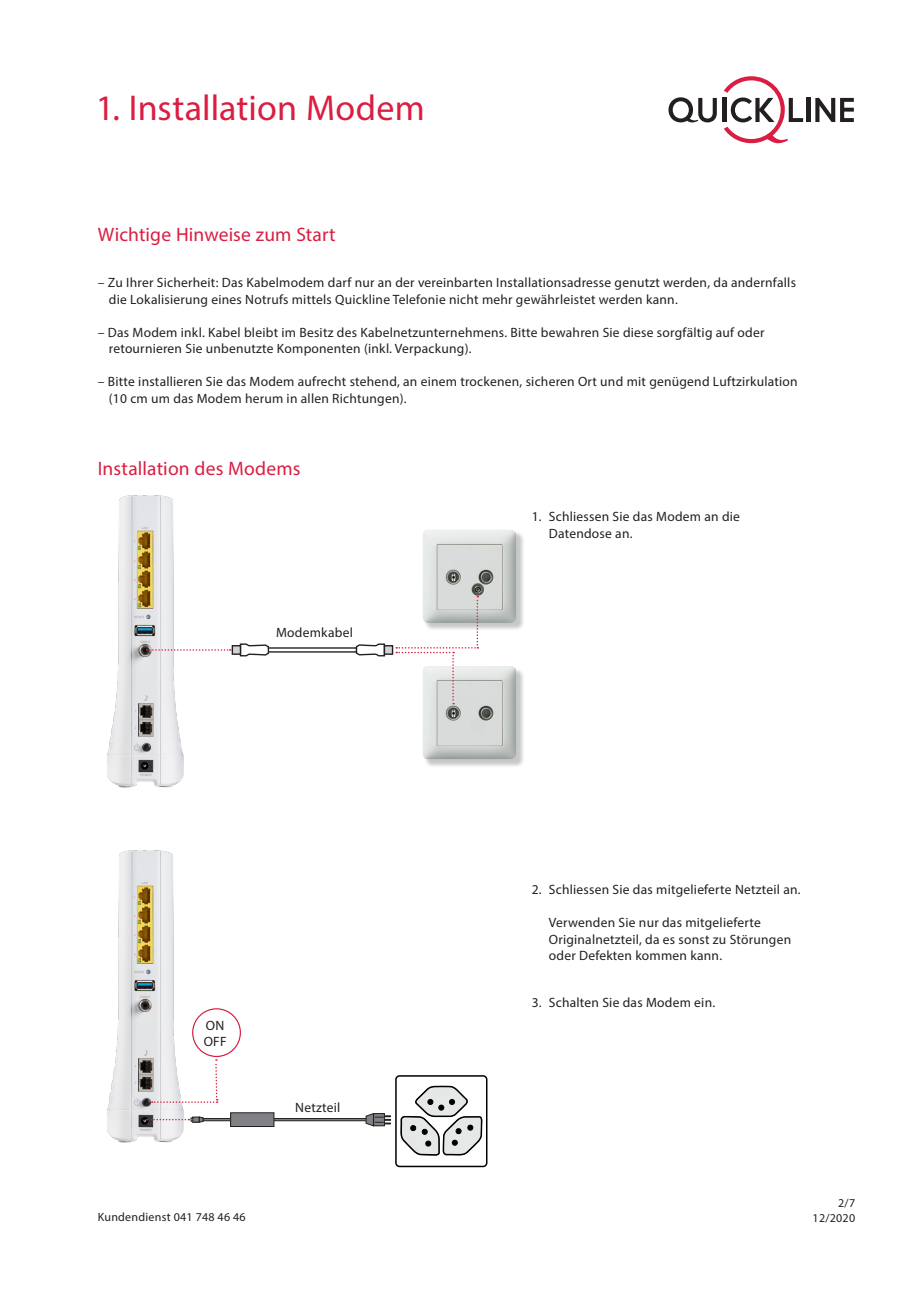
<style>
.page{position:relative;width:919px;height:1289px;background:#fff}
.page>*{position:absolute;margin:0;border:0;box-sizing:border-box;transform-origin:0 0}
.t1{font:36px "Myriad Pro";letter-spacing:.005em;color:#da1e42}
.t2{font:19.5px "Myriad Pro";letter-spacing:.01em;color:#da1e42}
.t3{font:13.5px/16.5px "Myriad Pro";letter-spacing:.015em;color:#231f20}
.t4{font:12px "Myriad Pro";letter-spacing:.02em;color:#231f20}
</style>
<div class="page">
<hr style="left:806px;top:98px;width:4px;height:24px;background:#231f20">
<svg style="left:815px;top:98px;width:38px;height:24px"></svg>
<svg style="left:668px;top:97px;width:48px;height:25px"></svg>
<hr style="left:722px;top:98px;width:4px;height:24px;background:#231f20">
<svg style="left:723px;top:76px;width:80px;height:67px"></svg>
<img style="left:107px;top:850px;width:100px;height:293px">
<img style="left:107px;top:495px;width:100px;height:293px">
<svg style="left:147px;top:649px;width:84px;height:1px"></svg>
<div style="left:424px;top:531px;width:101px;height:100px;background:#231f20;opacity:.25"></div>
<img style="left:423px;top:530px;width:93px;height:93px">
<div style="left:424px;top:667px;width:101px;height:101px;background:#231f20;opacity:.25"></div>
<img style="left:423px;top:666px;width:93px;height:93px">
<div style="left:384px;top:645px;width:8px;height:9px;background:#d1d2d4"></div>
<div style="left:384px;top:645px;width:9px;height:10px;border:1px solid #231f20"></div>
<svg style="left:239px;top:643px;width:147px;height:14px"></svg>
<div style="left:232px;top:645px;width:8px;height:9px;background:#d1d2d4"></div>
<div style="left:232px;top:645px;width:9px;height:10px;border:1px solid #231f20"></div>
<div style="left:395px;top:1075px;width:92px;height:92px;border:2px solid #000001;border-radius:4px"></div>
<svg style="left:400px;top:1085px;width:83px;height:71px"></svg>
<svg style="left:147px;top:1115px;width:83px;height:8px"></svg>
<svg style="left:274px;top:1112px;width:117px;height:14px"></svg>
<div style="left:231px;top:1112px;width:43px;height:14px;background:#808285"></div>
<div style="left:230px;top:1112px;width:44px;height:14px;border:1px solid #231f20"></div>
<svg style="left:396px;top:596px;width:82px;height:108px"></svg>
<div style="left:192px;top:1008px;width:49px;height:49px;border:1px solid #da1e42;border-radius:50%"></div>
<svg style="left:152px;top:1059px;width:66px;height:43px"></svg>
<h1 class="t1" style="left:96px;top:85px;width:330px">1. Installation Modem</h1>
<h2 class="t2" style="left:98px;top:222px;width:239px">Wichtige Hinweise zum Start</h2>
<p class="t3" style="left:109px;top:274px;width:688px;text-indent:-11px">– Zu Ihrer Sicherheit: Das Kabelmodem darf nur an der vereinbarten Installationsadresse genutzt werden, da andernfalls die Lokalisierung eines Notrufs mittels Quickline Telefonie nicht mehr gewährleistet werden kann.</p>
<p class="t3" style="left:109px;top:324px;width:657px;text-indent:-11px">– Das Modem inkl. Kabel bleibt im Besitz des Kabelnetzunternehmens. Bitte bewahren Sie diese sorgfältig auf oder retournieren Sie unbenutzte Komponenten (inkl. Verpackung).</p>
<p class="t3" style="left:109px;top:373px;width:690px;text-indent:-11px">– Bitte installieren Sie das Modem aufrecht stehend, an einem trockenen, sicheren Ort und mit genügend Luftzirkulation (10 cm um das Modem herum in allen Richtungen).</p>
<h2 class="t2" style="left:98px;top:456px;width:204px">Installation des Modems</h2>
<p class="t3" style="left:276px;top:624px;width:78px">Modemkabel</p>
<p class="t3" style="left:204px;top:1016px;width:24px">ON<br>OFF</p>
<p class="t3" style="left:295px;top:1098px;width:46px">Netzteil</p>
<p class="t3" style="left:549px;top:508px;width:193px;text-indent:-17px">1. Schliessen Sie das Modem an die<br>Datendose an.</p>
<p class="t3" style="left:531px;top:881px;width:270px">2. Schliessen Sie das mitgelieferte Netzteil an.</p>
<p class="t3" style="left:549px;top:914px;width:244px">Verwenden Sie nur das mitgelieferte<br>Originalnetzteil, da es sonst zu Störungen oder Defekten kommen kann.</p>
<p class="t3" style="left:531px;top:994px;width:185px">3. Schalten Sie das Modem ein.</p>
<p class="t4" style="left:838px;top:1195px;width:18px">2/7</p>
<p class="t4" style="left:98px;top:1209px;width:149px">Kundendienst 041 748 46 46</p>
<p class="t4" style="left:812px;top:1210px;width:44px">12/2020</p>
</div>
